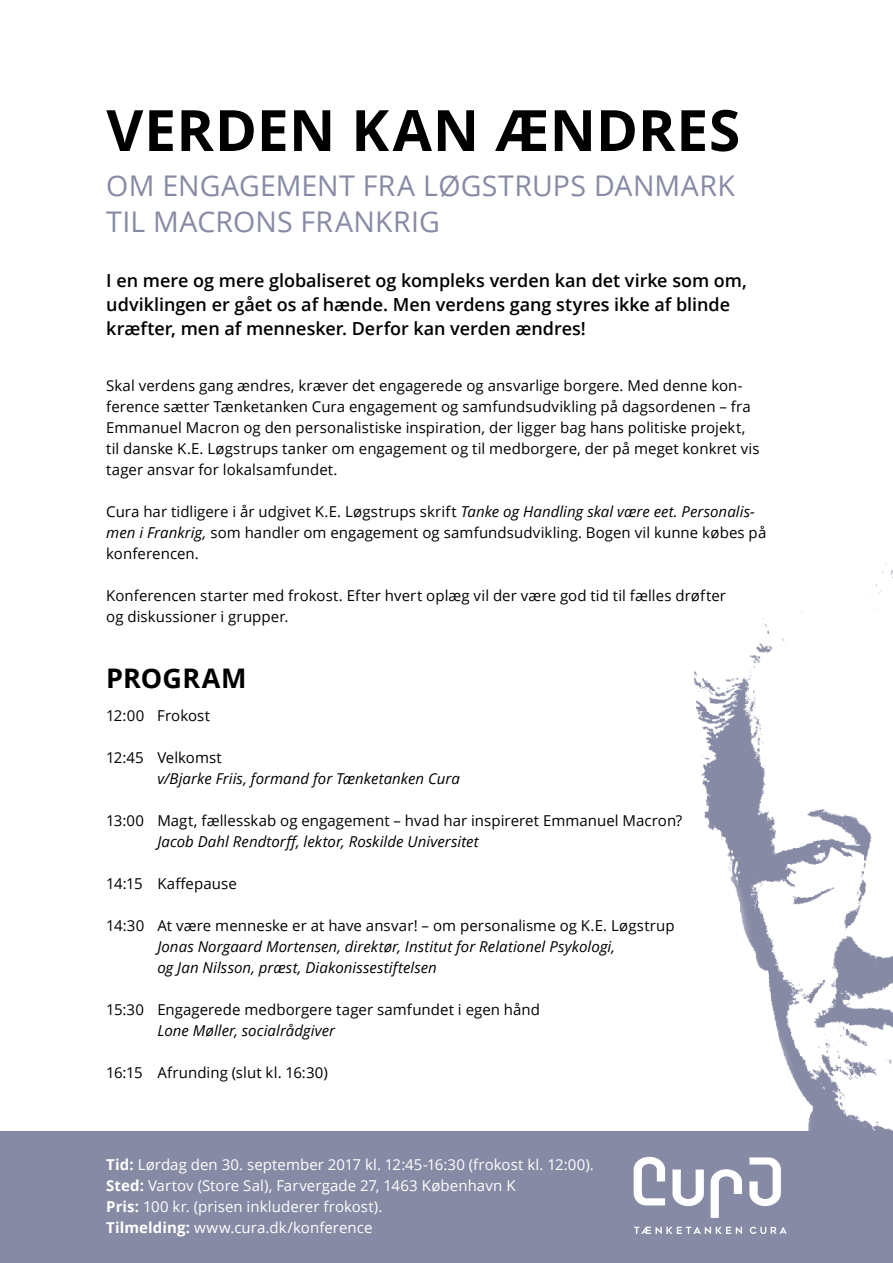
<style>
.page{position:relative;width:893px;height:1263px;background:#fff}
.page>*{position:absolute;margin:0;border:0;box-sizing:border-box;transform-origin:0 0}
.Afsnitsformat_1{font:700 57px "Open Sans";letter-spacing:.01em;color:#000}
.Afsnitsformat_1-2{font:28.5px "Open Sans";letter-spacing:.005em;color:#878aa4}
.Afsnitsformat_1-3{font:700 27px "Open Sans";letter-spacing:.005em;color:#000}
.Afsnitsformat_1-4{font:600 18px/24px "Open Sans";color:#000}
.t1{font:15px/21px "Open Sans";letter-spacing:.005em;color:#000}
.t2{font:15px "Open Sans";letter-spacing:.005em;color:#fff}
.t3{font:italic 15px "Open Sans";letter-spacing:.005em;color:#000}
.s1{font-style:italic}
.s2{font-weight:700}
</style>
<div class="page">
<img style="left:694px;top:563px;width:199px;height:568px">
<div style="left:0;top:1131px;width:893px;height:132px;background:#878aa4"></div>
<svg style="left:634px;top:1157px;width:31px;height:48px"></svg>
<svg style="left:711px;top:1169px;width:31px;height:49px"></svg>
<svg style="left:672px;top:1169px;width:32px;height:37px"></svg>
<svg style="left:749px;top:1157px;width:32px;height:49px"></svg>
<svg style="left:634px;top:1227px;width:108px;height:7px"></svg>
<svg style="left:750px;top:1227px;width:37px;height:7px"></svg>
<p class="Afsnitsformat_1" style="left:106px;top:90px;width:635px">VERDEN KAN ÆNDRES</p>
<p class="Afsnitsformat_1-2" style="left:106px;top:166px;width:630px">OM ENGAGEMENT FRA LØGSTRUPS DANMARK</p>
<p class="Afsnitsformat_1-2" style="left:106px;top:202px;width:335px">TIL MACRONS FRANKRIG</p>
<p class="Afsnitsformat_1-4" style="left:106px;top:268px;width:642px">I en mere og mere globaliseret og kompleks verden kan det virke som om, udviklingen er gået os af hænde. Men verdens gang styres ikke af blinde kræfter, men af mennesker. Derfor kan verden ændres!</p>
<p class="t1" style="left:106px;top:375px;width:655px">Skal verdens gang ændres, kræver det engagerede og ansvarlige borgere. Med denne kon&shy;ference sætter Tænketanken Cura engagement og samfundsudvikling på dagsordenen – fra Emmanuel Macron og den personalistiske inspiration, der ligger bag hans politiske projekt, til danske K.E. Løgstrups tanker om engagement og til medborgere, der på meget konkret vis tager ansvar for lokalsamfundet.</p>
<p class="t1" style="left:106px;top:501px;width:661px">Cura har tidligere i år udgivet K.E. Løgstrups skrift <span class="s1">Tanke og Handling skal være eet. Personalis&shy;men i Frankrig,</span> som handler om engagement og samfundsudvikling. Bogen vil kunne købes på konferencen.</p>
<p class="t1" style="left:106px;top:585px;width:621px">Konferencen starter med frokost. Efter hvert oplæg vil der være god tid til fælles drøfter og diskussioner i grupper.</p>
<p class="Afsnitsformat_1-3" style="left:106px;top:659px;width:142px">PROGRAM</p>
<p class="t1" style="left:106px;top:705px;width:105px">12:00 Frokost</p>
<p class="t1" style="left:106px;top:747px;width:117px">12:45 Velkomst</p>
<p class="t3" style="left:157px;top:768px;width:304px">v/Bjarke Friis, formand for Tænketanken Cura</p>
<p class="t1" style="left:157px;top:810px;width:526px;text-indent:-51px">13:00 Magt, fællesskab og engagement – hvad har inspireret Emmanuel Macron?<br><span class="s1">Jacob Dahl Rendtorff, lektor, Roskilde Universitet</span></p>
<p class="t1" style="left:106px;top:873px;width:132px">14:15 Kaffepause</p>
<p class="t1" style="left:106px;top:915px;width:570px">14:30 At være menneske er at have ansvar! – om personalisme og K.E. Løgstrup</p>
<p class="t3" style="left:157px;top:936px;width:459px">Jonas Norgaard Mortensen, direktør, Institut for Relationel Psykologi,</p>
<p class="t3" style="left:157px;top:957px;width:281px">og Jan Nilsson, præst, Diakonissestiftelsen</p>
<p class="t1" style="left:106px;top:999px;width:435px">15:30 Engagerede medborgere tager samfundet i egen hånd</p>
<p class="t3" style="left:157px;top:1020px;width:179px">Lone Møller, socialrådgiver</p>
<p class="t1" style="left:106px;top:1062px;width:223px">16:15 Afrunding (slut kl. 16:30)</p>
<p class="t2" style="left:106px;top:1155px;width:489px"><span class="s2">Tid:</span> Lørdag den 30. september 2017 kl. 12:45-16:30 (frokost kl. 12:00).</p>
<p class="t2" style="left:106px;top:1176px;width:411px"><span class="s2">Sted:</span> Vartov (Store Sal), Farvergade 27, 1463 København K</p>
<p class="t2" style="left:106px;top:1197px;width:278px"><span class="s2">Pris:</span> 100 kr. (prisen inkluderer frokost).</p>
<p class="t2" style="left:106px;top:1218px;width:268px"><span class="s2">Tilmelding:</span> www.cura.dk/konference</p>
</div>
